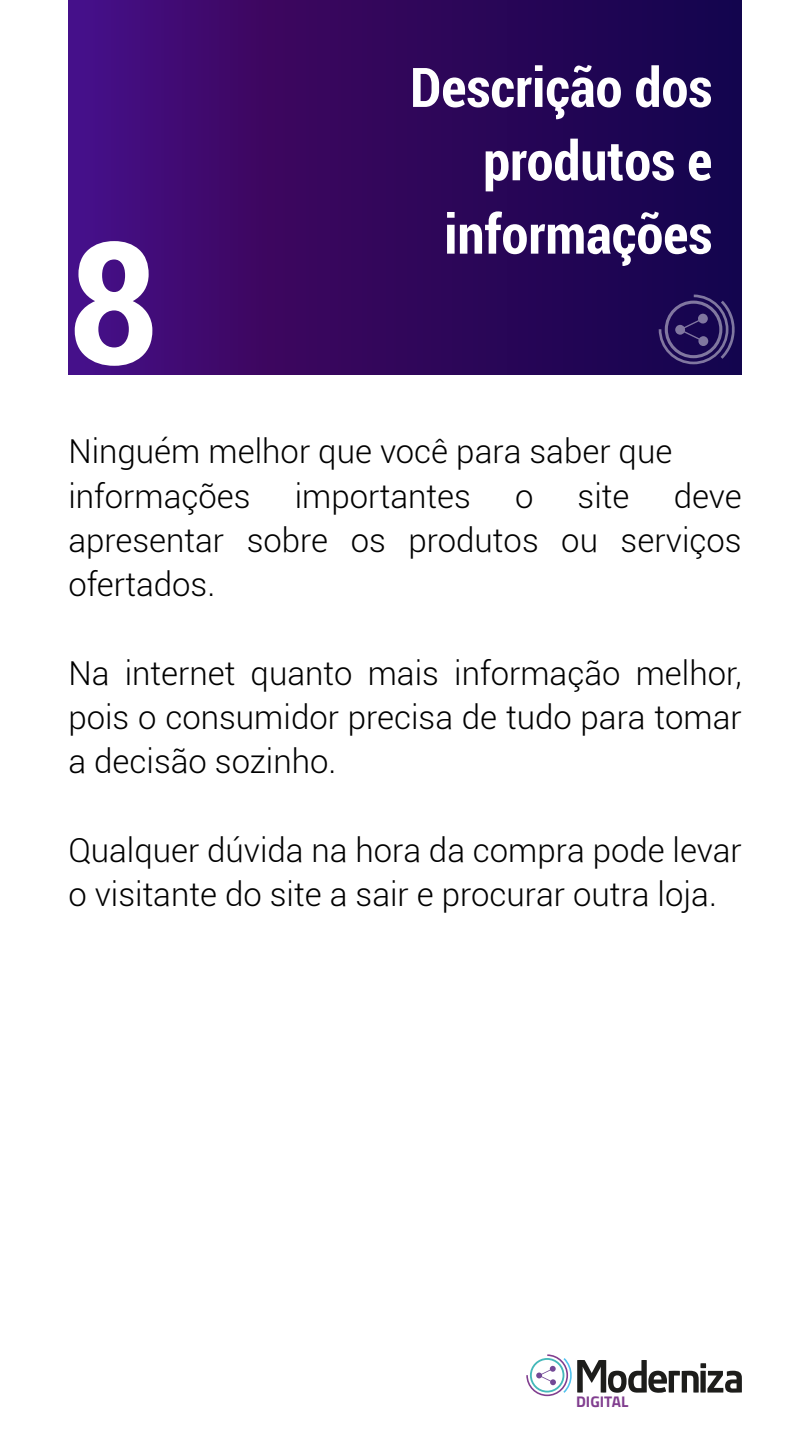
<style>
.page{position:relative;width:810px;height:1440px;background:#fff}
.page>*{position:absolute;margin:0;border:0;box-sizing:border-box;transform-origin:0 0}
.t1{font:700 condensed 170.48px "Roboto";color:#fff}
.t2{font:700 condensed 54.68px/73.3px "Roboto";color:#fff;text-align:right}
.t3{font:300 33px/44.2px "Roboto";color:#000}
.t4{font:700 15.45px "Titillium Web";color:#813e8f}
</style>
<div class="page">
<svg style="left:68px;top:0;width:674px;height:374px;background:#2f0760"></svg>
<svg style="left:526px;top:1354px;width:216px;height:42px"></svg>
<svg style="left:659px;top:295px;width:76px;height:69px;background:#322364"></svg>
<h1 class="t1" style="left:68px;top:184px;width:91px">8</h1>
<h2 class="t2" style="left:410px;top:49px;width:304px">Descrição dos produtos e informações</h2>
<p class="t3" style="left:68px;top:428px;width:606px">Ninguém melhor que você para saber que informações</p>
<p class="t3" style="left:68px;top:473px;width:675px;text-align:justify;text-indent:605px">deve apresentar sobre os produtos ou serviços ofertados.</p>
<p class="t3" style="left:295px;top:473px;width:178px">importantes</p>
<p class="t3" style="left:515px;top:473px;width:20px">o</p>
<p class="t3" style="left:578px;top:473px;width:53px">site</p>
<p class="t3" style="left:68px;top:650px;width:675px;text-align:justify">Na internet quanto mais informação melhor, pois o consumidor precisa de tudo para tomar a decisão sozinho.</p>
<p class="t3" style="left:68px;top:827px;width:675px">Qualquer dúvida na hora da compra pode levar o visitante do site a sair e procurar outra loja.</p>
<p class="t4" style="left:576px;top:1390px;width:54px">DIGITAL</p>
</div>
